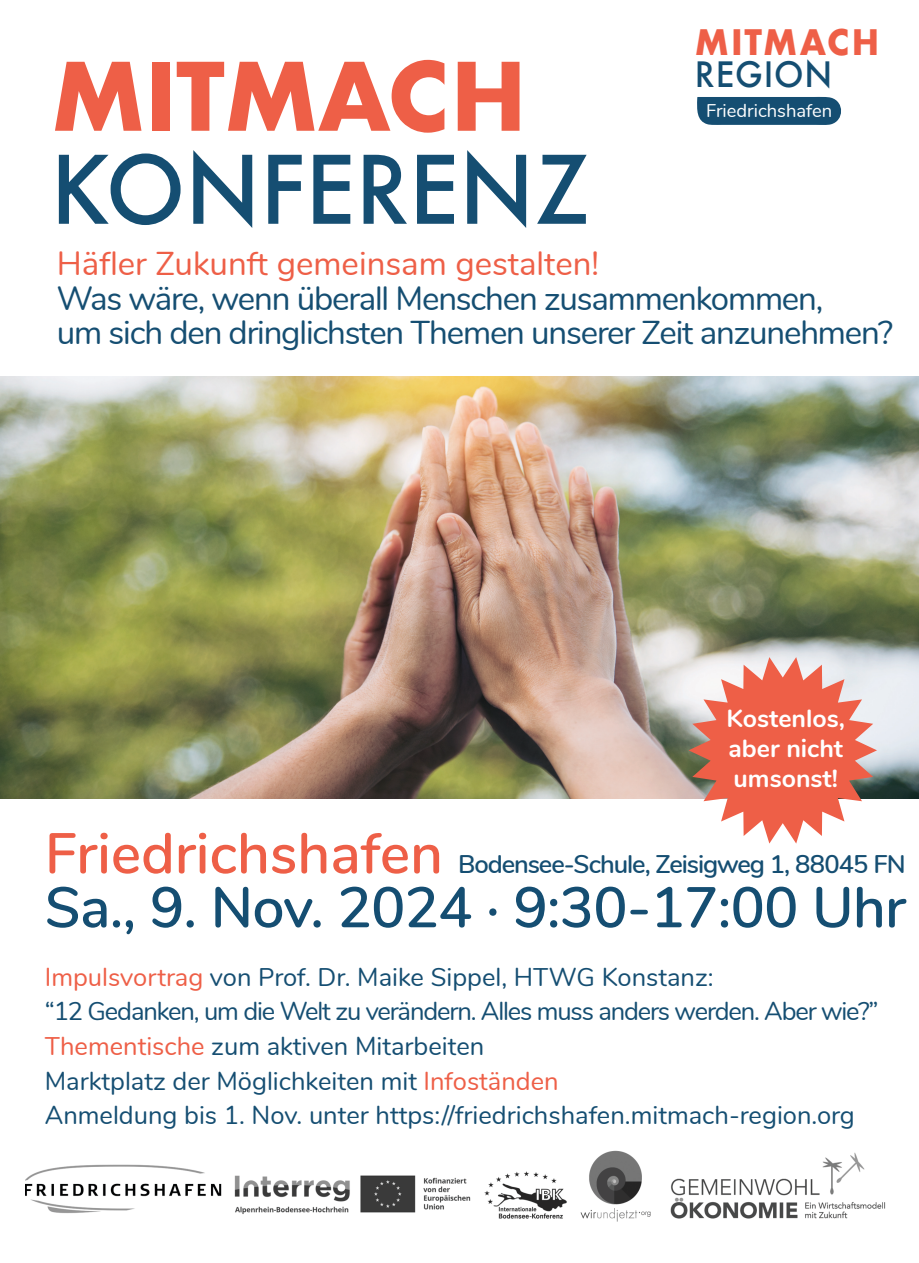
<style>
.page{position:relative;width:919px;height:1263px;background:#fff}
.page>*{position:absolute;margin:0;border:0;box-sizing:border-box;transform-origin:0 0}
.t1{font:500 91.5px "Futura";color:#154e72}
.t2{font:700 91.5px "Futura";letter-spacing:-.01em;color:#ee5f47}
.t3{font:600 57px "Nunito";letter-spacing:-.01em;color:#154e72}
.t4{font:600 57px "Nunito";color:#ee5f47}
.t5{font:700 34.2px "Futura";letter-spacing:.055em;color:#ee5f47;scale:.96 1}
.t6{font:500 34.2px "Futura";letter-spacing:.025em;color:#154e72;scale:.96 1}
.t7{font:33px/34.5px "Nunito";letter-spacing:-.035em;color:#154e72}
.t8{font:33px "Nunito";color:#ee5f47}
.t9{font:25.5px/34.5px "Nunito";color:#154e72}
.t10{font:600 25.5px "Nunito";letter-spacing:-.04em;color:#154e72}
.t11{font:700 24.9px/29.8px "Nunito";color:#fff;text-align:justify}
.t12{font:18.3px "Nunito";color:#fff}
.s1{color:#ee5f47}
</style>
<div class="page">
<img style="left:0;top:377px;width:918px;height:421px">
<svg style="left:697px;top:97px;width:144px;height:28px;background:#1d5477"></svg>
<img style="left:25px;top:1150px;width:861px;height:72px">
<svg style="left:688px;top:657px;width:188px;height:186px"></svg>
<h1 class="t2" style="left:51px;top:30px;width:477px">MITMACH</h1>
<h1 class="t1" style="left:51px;top:127px;width:540px">KONFERENZ</h1>
<h3 class="t5" style="left:695px;top:17px;width:193px">MITMACH</h3>
<h3 class="t6" style="left:695px;top:51px;width:145px">REGION</h3>
<p class="t12" style="left:706px;top:98px;width:128px">Friedrichshafen</p>
<p class="t8" style="left:57px;top:240px;width:544px">Häfler Zukunft gemeinsam gestalten!</p>
<p class="t7" style="left:57px;top:279px;width:837px">Was wäre, wenn überall Menschen zusammenkommen,<br>um sich den dringlichsten Themen unserer Zeit anzunehmen?</p>
<p class="t11" style="left:726px;top:702px;width:120px">Kostenlos, aber nicht umsonst!</p>
<h2 class="t4" style="left:45px;top:811px;width:399px">Friedrichshafen</h2>
<p class="t10" style="left:458px;top:846px;width:449px">Bodensee-Schule, Zeisigweg 1, 88045 FN</p>
<h2 class="t3" style="left:45px;top:865px;width:862px">Sa., 9. Nov. 2024 · 9:30-17:00 Uhr</h2>
<p class="t9" style="left:45px;top:958px;width:835px"><span class="s1">Impulsvortrag</span> von Prof. Dr. Maike Sippel, HTWG Konstanz:<br>“12 Gedanken, um die Welt zu verändern. Alles muss anders werden. Aber wie?” <span class="s1">Thementische</span> zum aktiven Mitarbeiten<br>Marktplatz der Möglichkeiten mit <span class="s1">Infoständen<br></span>Anmeldung bis 1. Nov. unter https://friedrichshafen.mitmach-region.org</p>
</div>
